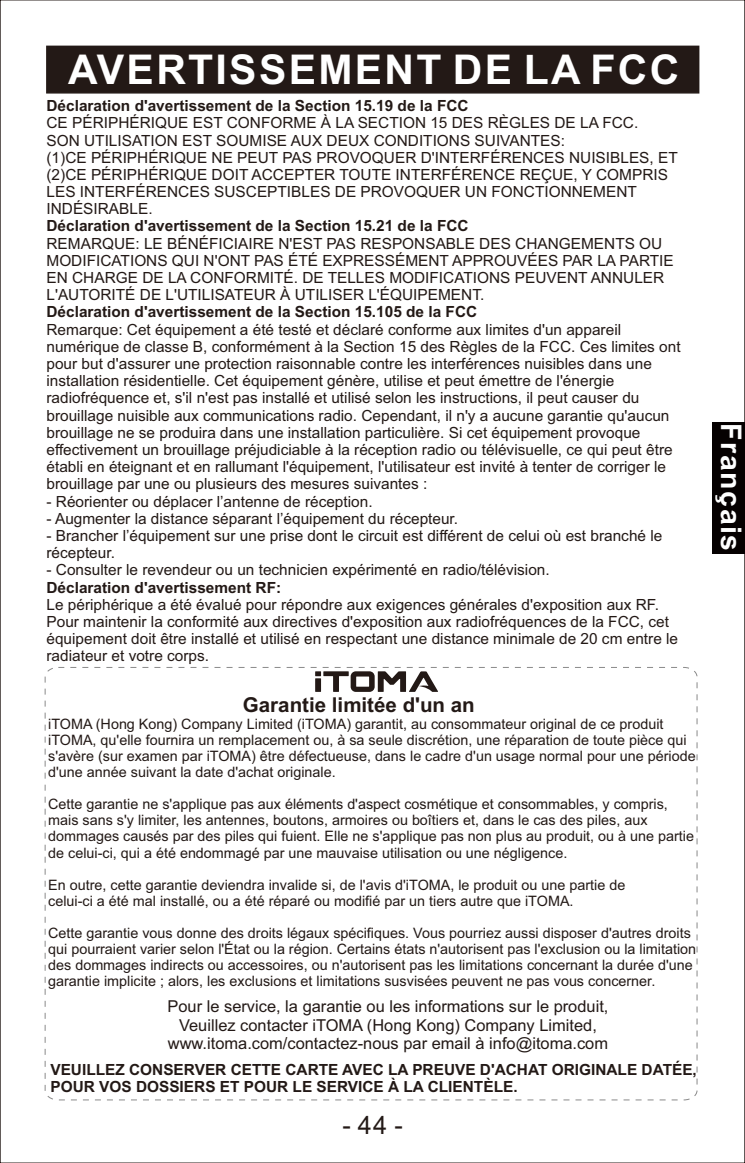
<style>
.page{position:relative;width:745px;height:1163px;background:#fff}
.page>*{position:absolute;margin:0;border:0;box-sizing:border-box;transform-origin:0 0}
.t1{font:700 41px "Arial";letter-spacing:.055em;color:#fff}
.t2{font:700 28.5px "Arial";letter-spacing:.055em;color:#fff}
.t3{font:25.25px "Arial";color:#231916}
.t4{font:700 20.5px "Arial";color:#231916}
.t5{font:16.5px/18.2px "Arial";color:#231916;text-align:center}
.t6{font:15.5px/17.2px "Arial";color:#231916}
.t7{font:700 15.5px/17.2px "Arial";color:#231916}
.t8{font:14.25px/16px "Arial";color:#231916}
</style>
<div class="page">
<div style="left:46px;top:45px;width:653px;height:49px;background:#231916"></div>
<svg style="left:45px;top:667px;width:652px;height:433px"></svg>
<svg style="left:315px;top:671px;width:123px;height:20px"></svg>
<div style="left:711px;top:422px;width:33px;height:131px;background:#060101"></div>
<h1 class="t1" style="left:68px;top:54px;width:612px">AVERTISSEMENT DE LA FCC</h1>
<p class="t7" style="left:46px;top:98px;width:423px">Déclaration d'avertissement de la Section 15.19 de la FCC</p>
<p class="t6" style="left:46px;top:116px;width:632px">CE PÉRIPHÉRIQUE EST CONFORME À LA SECTION 15 DES RÈGLES DE LA FCC.<br>SON UTILISATION EST SOUMISE AUX DEUX CONDITIONS SUIVANTES:<br>(1)CE PÉRIPHÉRIQUE NE PEUT PAS PROVOQUER D'INTERFÉRENCES NUISIBLES, ET (2)CE PÉRIPHÉRIQUE DOIT ACCEPTER TOUTE INTERFÉRENCE REÇUE, Y COMPRIS LES INTERFÉRENCES SUSCEPTIBLES DE PROVOQUER UN FONCTIONNEMENT INDÉSIRABLE.</p>
<p class="t7" style="left:46px;top:219px;width:423px">Déclaration d'avertissement de la Section 15.21 de la FCC</p>
<p class="t6" style="left:46px;top:236px;width:628px">REMARQUE: LE BÉNÉFICIAIRE N'EST PAS RESPONSABLE DES CHANGEMENTS OU MODIFICATIONS QUI N'ONT PAS ÉTÉ EXPRESSÉMENT APPROUVÉES PAR LA PARTIE EN CHARGE DE LA CONFORMITÉ. DE TELLES MODIFICATIONS PEUVENT ANNULER L'AUTORITÉ DE L'UTILISATEUR À UTILISER L'ÉQUIPEMENT.</p>
<p class="t7" style="left:46px;top:305px;width:432px">Déclaration d'avertissement de la Section 15.105 de la FCC</p>
<p class="t6" style="left:46px;top:322px;width:635px">Remarque: Cet équipement a été testé et déclaré conforme aux limites d'un appareil numérique de classe B, conformément à la Section 15 des Règles de la FCC. Ces limites ont pour but d'assurer une protection raisonnable contre les interférences nuisibles dans une installation résidentielle. Cet équipement génère, utilise et peut émettre de l'énergie radiofréquence et, s'il n'est pas installé et utilisé selon les instructions, il peut causer du brouillage nuisible aux communications radio. Cependant, il n'y a aucune garantie qu'aucun brouillage ne se produira dans une installation particulière. Si cet équipement provoque effectivement un brouillage préjudiciable à la réception radio ou télévisuelle, ce qui peut être établi en éteignant et en rallumant l'équipement, l'utilisateur est invité à tenter de corriger le brouillage par une ou plusieurs des mesures suivantes :</p>
<p class="t6" style="left:46px;top:494px;width:327px">- Réorienter ou déplacer l’antenne de réception.</p>
<p class="t6" style="left:46px;top:511px;width:413px">- Augmenter la distance séparant l’équipement du récepteur.</p>
<p class="t6" style="left:46px;top:528px;width:617px">- Brancher l’équipement sur une prise dont le circuit est différent de celui où est branché le récepteur.</p>
<p class="t6" style="left:46px;top:562px;width:504px">- Consulter le revendeur ou un technicien expérimenté en radio/télévision.</p>
<p class="t7" style="left:46px;top:579px;width:236px">Déclaration d'avertissement RF:</p>
<p class="t6" style="left:46px;top:597px;width:632px">Le périphérique a été évalué pour répondre aux exigences générales d'exposition aux RF.<br>Pour maintenir la conformité aux directives d'exposition aux radiofréquences de la FCC, cet équipement doit être installé et utilisé en respectant une distance minimale de 20 cm entre le radiateur et votre corps.</p>
<h3 class="t4" style="left:243px;top:697px;width:233px">Garantie limitée d'un an</h3>
<p class="t8" style="left:48px;top:717px;width:648px">iTOMA (Hong Kong) Company Limited (iTOMA) garantit, au consommateur original de ce produit iTOMA, qu'elle fournira un remplacement ou, à sa seule discrétion, une réparation de toute pièce qui s'avère (sur examen par iTOMA) être défectueuse, dans le cadre d'un usage normal pour une période d'une année suivant la date d'achat originale.</p>
<p class="t8" style="left:48px;top:797px;width:647px">Cette garantie ne s'applique pas aux éléments d'aspect cosmétique et consommables, y compris, mais sans s'y limiter, les antennes, boutons, armoires ou boîtiers et, dans le cas des piles, aux dommages causés par des piles qui fuient. Elle ne s'applique pas non plus au produit, ou à une partie de celui-ci, qui a été endommagé par une mauvaise utilisation ou une négligence.</p>
<p class="t8" style="left:48px;top:877px;width:578px">En outre, cette garantie deviendra invalide si, de l'avis d'iTOMA, le produit ou une partie de celui-ci a été mal installé, ou a été réparé ou modifié par un tiers autre que iTOMA.</p>
<p class="t8" style="left:48px;top:925px;width:649px">Cette garantie vous donne des droits légaux spécifiques. Vous pourriez aussi disposer d'autres droits qui pourraient varier selon l'État ou la région. Certains états n'autorisent pas l'exclusion ou la limitation des dommages indirects ou accessoires, ou n'autorisent pas les limitations concernant la durée d'une garantie implicite ; alors, les exclusions et limitations susvisées peuvent ne pas vous concerner.</p>
<p class="t5" style="left:167px;top:998px;width:442px">Pour le service, la garantie ou les informations sur le produit,<br>Veuillez contacter iTOMA (Hong Kong) Company Limited, www.itoma.com/contactez-nous par email à info@itoma.com</p>
<p class="t7" style="left:50px;top:1061px;width:647px">VEUILLEZ CONSERVER CETTE CARTE AVEC LA PREUVE D'ACHAT ORIGINALE DATÉE,<br>POUR VOS DOSSIERS ET POUR LE SERVICE À LA CLIENTÈLE.</p>
<h3 class="t3" style="left:342px;top:1115px;width:62px">- 44 -</h3>
<h2 class="t2" style="left:741px;top:423px;width:130px;rotate:90deg">Français</h2>
</div>
